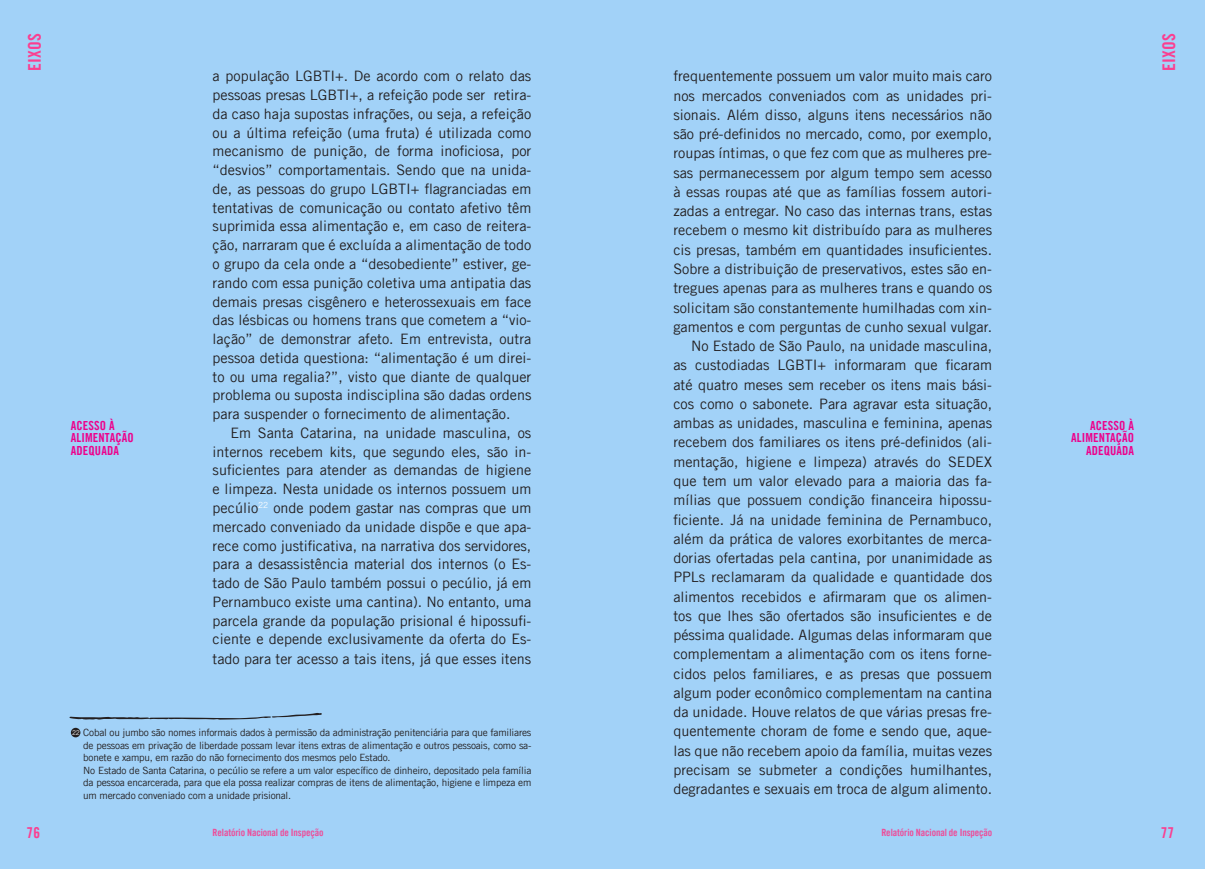
<style>
.page{position:relative;width:1205px;height:869px;background:#fff}
.page>*{position:absolute;margin:0;border:0;box-sizing:border-box;transform-origin:0 0}
.t1{font:17.5px "Amnesty Trade Gothic Bd Cn 20";letter-spacing:.01em;color:#fb3e90}
.t2{font:15px "Amnesty Trade Gothic Bd Cn 20";color:#fb3e90}
.t3{font:14.38px/19.2px "Amnesty Trade Gothic";color:#231f20;text-align:justify}
.t4{font:12.5px "Amnesty Trade Gothic Bd Cn 20";letter-spacing:.01em;color:#ed028c}
.t5{font:10px/12.5px "Amnesty Trade Gothic";letter-spacing:-.02em;color:#231f20;text-align:justify}
.t6{font:10px "Amnesty Trade Gothic Bd Cn 20";letter-spacing:-.01em;color:#ee4b98}
.t7{font:6.62px "Amnesty Trade Gothic";color:#fff}
</style>
<div class="page">
<div style="left:0;top:0;width:1205px;height:868px;background:#a2d2f8"></div>
<svg style="left:69px;top:712px;width:253px;height:7px"></svg>
<div style="left:71px;top:727px;width:9px;height:10px;background:#231f20;border-radius:50%"></div>
<p class="t1" style="left:24px;top:71px;width:39px;rotate:-90deg">EIXOS</p>
<p class="t4" style="left:71px;top:417px;width:45px">ACESSO À</p>
<p class="t4" style="left:71px;top:430px;width:64px">ALIMENTAÇÃO</p>
<p class="t4" style="left:71px;top:442px;width:50px">ADEQUADA</p>
<p class="t3" style="left:213px;top:67px;width:320px;line-height:18.8px">a população LGBTI+. De acordo com o relato das pessoas presas LGBTI+, a refeição pode ser retira&shy;da caso haja supostas infrações, ou seja, a refeição ou a última refeição (uma fruta) é utilizada como mecanismo de punição, de forma inoficiosa, por “desvios” comportamentais. Sendo que na unida&shy;de, as pessoas do grupo LGBTI+ flagranciadas em tentativas de comunicação ou contato afetivo têm suprimida essa alimentação e, em caso de reitera&shy;ção, narraram que é excluída a alimentação de todo o grupo da cela onde a “desobediente” estiver, ge&shy;rando com essa punição coletiva uma antipatia das demais presas cisgênero e heterossexuais em face das lésbicas ou homens trans que cometem a “vio&shy;lação” de demonstrar afeto. Em entrevista, outra pessoa detida questiona: “alimentação é um direi&shy;to ou uma regalia?”, visto que diante de qualquer problema ou suposta indisciplina são dadas ordens para suspender o fornecimento de alimentação.</p>
<p class="t3" style="left:213px;top:423px;width:320px;line-height:18.8px;text-indent:18px">Em Santa Catarina, na unidade masculina, os internos recebem kits, que segundo eles, são in&shy;suficientes para atender as demandas de higiene e limpeza. Nesta unidade os internos possuem um pecúlio<sup>22</sup> onde podem gastar nas compras que um mercado conveniado da unidade dispõe e que apa&shy;rece como justificativa, na narrativa dos servidores, para a desassistência material dos internos (o Es&shy;tado de São Paulo também possui o pecúlio, já em Pernambuco existe uma cantina). No entanto, uma parcela grande da população prisional é hipossufi&shy;ciente e depende exclusivamente da oferta do Es&shy;tado para ter acesso a tais itens, já que esses itens</p>
<p class="t5" style="left:83px;top:725px;width:450px">Cobal ou jumbo são nomes informais dados à permissão da administração penitenciária para que familiares de pessoas em privação de liberdade possam levar itens extras de alimentação e outros pessoais, como sa&shy;bonete e xampu, em razão do não fornecimento dos mesmos pelo Estado.</p>
<p class="t5" style="left:83px;top:763px;width:449px">No Estado de Santa Catarina, o pecúlio se refere a um valor específico de dinheiro, depositado pela família da pessoa encarcerada, para que ela possa realizar compras de itens de alimentação, higiene e limpeza em um mercado conveniado com a unidade prisional.</p>
<p class="t7" style="left:72px;top:728px;width:9px">22</p>
<p class="t2" style="left:27px;top:822px;width:15px">76</p>
<p class="t6" style="left:213px;top:826px;width:112px">Relatório Nacional de Inspeção</p>
<p class="t3" style="left:673px;top:66px;width:320px">frequentemente possuem um valor muito mais caro nos mercados conveniados com as unidades pri&shy;sionais. Além disso, alguns itens necessários não são pré-definidos no mercado, como, por exemplo, roupas íntimas, o que fez com que as mulheres pre&shy;sas permanecessem por algum tempo sem acesso à essas roupas até que as famílias fossem autori&shy;zadas a entregar. No caso das internas trans, estas recebem o mesmo kit distribuído para as mulheres cis presas, também em quantidades insuficientes.<br>Sobre a distribuição de preservativos, estes são en&shy;tregues apenas para as mulheres trans e quando os solicitam são constantemente humilhadas com xin&shy;gamentos e com perguntas de cunho sexual vulgar.</p>
<p class="t3" style="left:673px;top:336px;width:320px;text-indent:18px">No Estado de São Paulo, na unidade masculina, as custodiadas LGBTI+ informaram que ficaram até quatro meses sem receber os itens mais bási&shy;cos como o sabonete. Para agravar esta situação, ambas as unidades, masculina e feminina, apenas recebem dos familiares os itens pré-definidos (ali&shy;mentação, higiene e limpeza) através do SEDEX que tem um valor elevado para a maioria das fa&shy;mílias que possuem condição financeira hipossu&shy;ficiente. Já na unidade feminina de Pernambuco, além da prática de valores exorbitantes de merca&shy;dorias ofertadas pela cantina, por unanimidade as PPLs reclamaram da qualidade e quantidade dos alimentos recebidos e afirmaram que os alimen&shy;tos que lhes são ofertados são insuficientes e de péssima qualidade. Algumas delas informaram que complementam a alimentação com os itens forne&shy;cidos pelos familiares, e as presas que possuem algum poder econômico complementam na cantina da unidade. Houve relatos de que várias presas fre&shy;quentemente choram de fome e sendo que, aque&shy;las que não recebem apoio da família, muitas vezes precisam se submeter a condições humilhantes, degradantes e sexuais em troca de algum alimento.</p>
<p class="t1" style="left:1158px;top:71px;width:39px;rotate:-90deg">EIXOS</p>
<p class="t4" style="left:1090px;top:417px;width:45px">ACESSO À</p>
<p class="t4" style="left:1071px;top:430px;width:64px">ALIMENTAÇÃO</p>
<p class="t4" style="left:1086px;top:442px;width:50px">ADEQUADA</p>
<p class="t6" style="left:881px;top:826px;width:112px">Relatório Nacional de Inspeção</p>
<p class="t2" style="left:1160px;top:822px;width:15px">77</p>
</div>
